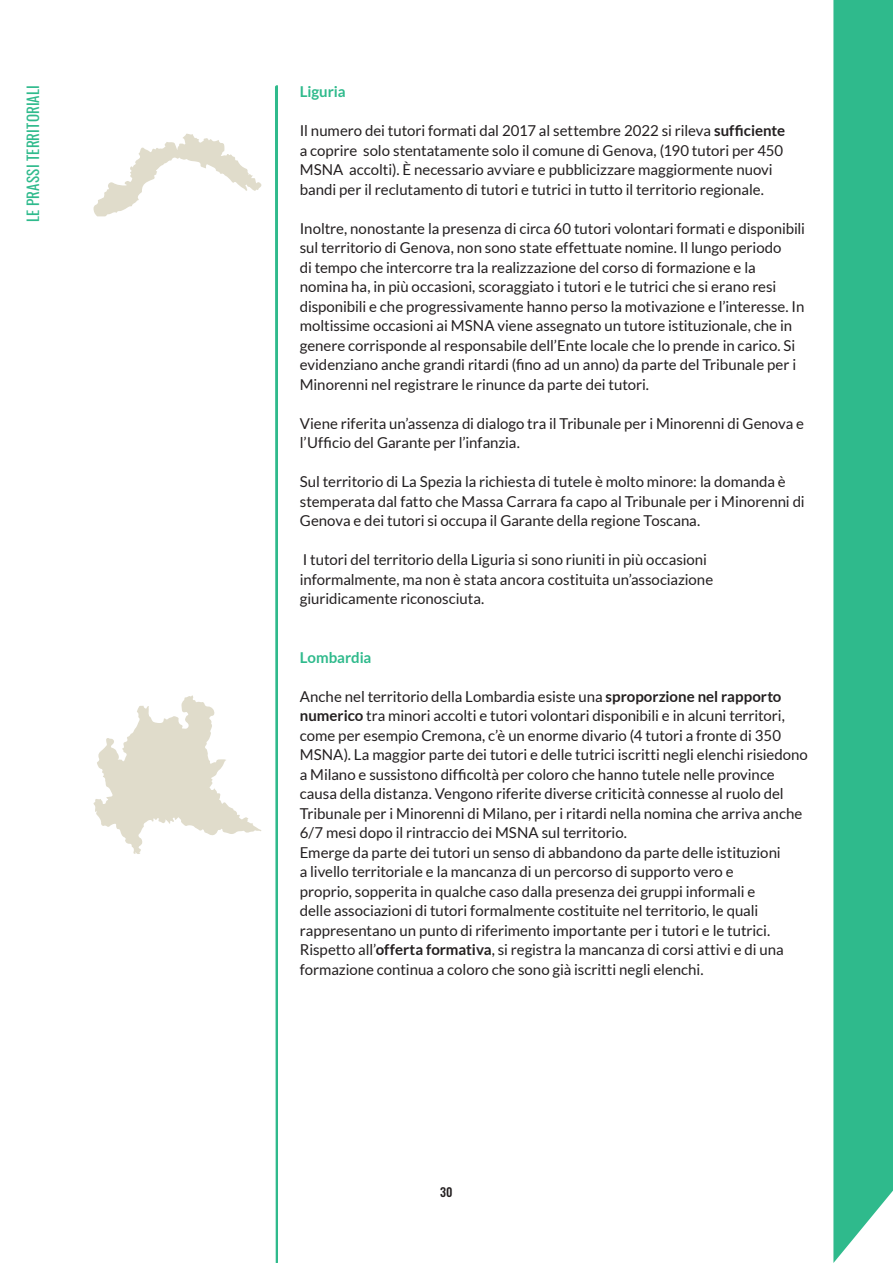
<style>
.page{position:relative;width:893px;height:1263px;background:#fff}
.page>*{position:absolute;margin:0;border:0;box-sizing:border-box;transform-origin:0 0}
.t1{font:15px/19.5px "Lato";letter-spacing:-.005em;color:#231f20}
.t2{font:15px "Oswald";letter-spacing:.015em;color:#2fba8c}
.t3{font:700 15px "Lato";letter-spacing:-.005em;color:#2fba8c}
.t4{font:500 12px "Oswald";color:#231f20}
.s1{font-weight:700}
</style>
<div class="page">
<svg style="left:93px;top:133px;width:168px;height:83px"></svg>
<svg style="left:93px;top:695px;width:168px;height:159px"></svg>
<svg style="left:275px;top:85px;width:3px;height:1178px;background:#46c198"></svg>
<svg style="left:833px;top:0;width:60px;height:1263px;background:#3dbe94"></svg>
<p class="t2" style="left:20px;top:222px;width:138px;rotate:-90deg">LE PRASSI TERRITORIALI</p>
<p class="t3" style="left:300px;top:83px;width:47px">Liguria</p>
<p class="t1" style="left:300px;top:121px;width:487px">Il numero dei tutori formati dal 2017 al settembre 2022 si rileva <span class="s1">sufficiente </span>a coprire solo stentatamente solo il comune di Genova, (190 tutori per 450<br>MSNA accolti). È necessario avviare e pubblicizzare maggiormente nuovi bandi per il reclutamento di tutori e tutrici in tutto il territorio regionale.</p>
<p class="t1" style="left:300px;top:218px;width:507px">Inoltre, nonostante la presenza di circa 60 tutori volontari formati e disponibili sul territorio di Genova, non sono state effettuate nomine. Il lungo periodo<br>di tempo che intercorre tra la realizzazione del corso di formazione e la nomina ha, in più occasioni, scoraggiato i tutori e le tutrici che si erano resi disponibili e che progressivamente hanno perso la motivazione e l’interesse. In moltissime occasioni ai MSNA viene assegnato un tutore istituzionale, che in genere corrisponde al responsabile dell’Ente locale che lo prende in carico. Si evidenziano anche grandi ritardi (fino ad un anno) da parte del Tribunale per i Minorenni nel registrare le rinunce da parte dei tutori.</p>
<p class="t1" style="left:300px;top:413px;width:506px">Viene riferita un’assenza di dialogo tra il Tribunale per i Minorenni di Genova e l’Ufficio del Garante per l’infanzia.</p>
<p class="t1" style="left:300px;top:472px;width:506px">Sul territorio di La Spezia la richiesta di tutele è molto minore: la domanda è stemperata dal fatto che Massa Carrara fa capo al Tribunale per i Minorenni di<br>Genova e dei tutori si occupa il Garante della regione Toscana.</p>
<p class="t1" style="left:300px;top:550px;width:415px">I tutori del territorio della Liguria si sono riuniti in più occasioni informalmente, ma non è stata ancora costituita un’associazione giuridicamente riconosciuta.</p>
<p class="t3" style="left:300px;top:649px;width:73px">Lombardia</p>
<p class="t1" style="left:300px;top:686px;width:510px">Anche nel territorio della Lombardia esiste una <span class="s1">sproporzione nel rapporto numerico</span> tra minori accolti e tutori volontari disponibili e in alcuni territori, come per esempio Cremona, c’è un enorme divario (4 tutori a fronte di 350<br>MSNA). La maggior parte dei tutori e delle tutrici iscritti negli elenchi risiedono a Milano e sussistono difficoltà per coloro che hanno tutele nelle province causa della distanza. Vengono riferite diverse criticità connesse al ruolo del Tribunale per i Minorenni di Milano, per i ritardi nella nomina che arriva anche 6/7 mesi dopo il rintraccio dei MSNA sul territorio.<br>Emerge da parte dei tutori un senso di abbandono da parte delle istituzioni<br>a livello territoriale e la mancanza di un percorso di supporto vero e<br>proprio, sopperita in qualche caso dalla presenza dei gruppi informali e<br>delle associazioni di tutori formalmente costituite nel territorio, le quali rappresentano un punto di riferimento importante per i tutori e le tutrici.<br>Rispetto all’<span class="s1">offerta formativa</span>, si registra la mancanza di corsi attivi e di una formazione continua a coloro che sono già iscritti negli elenchi.</p>
<p class="t4" style="left:440px;top:1181px;width:14px">30</p>
</div>
